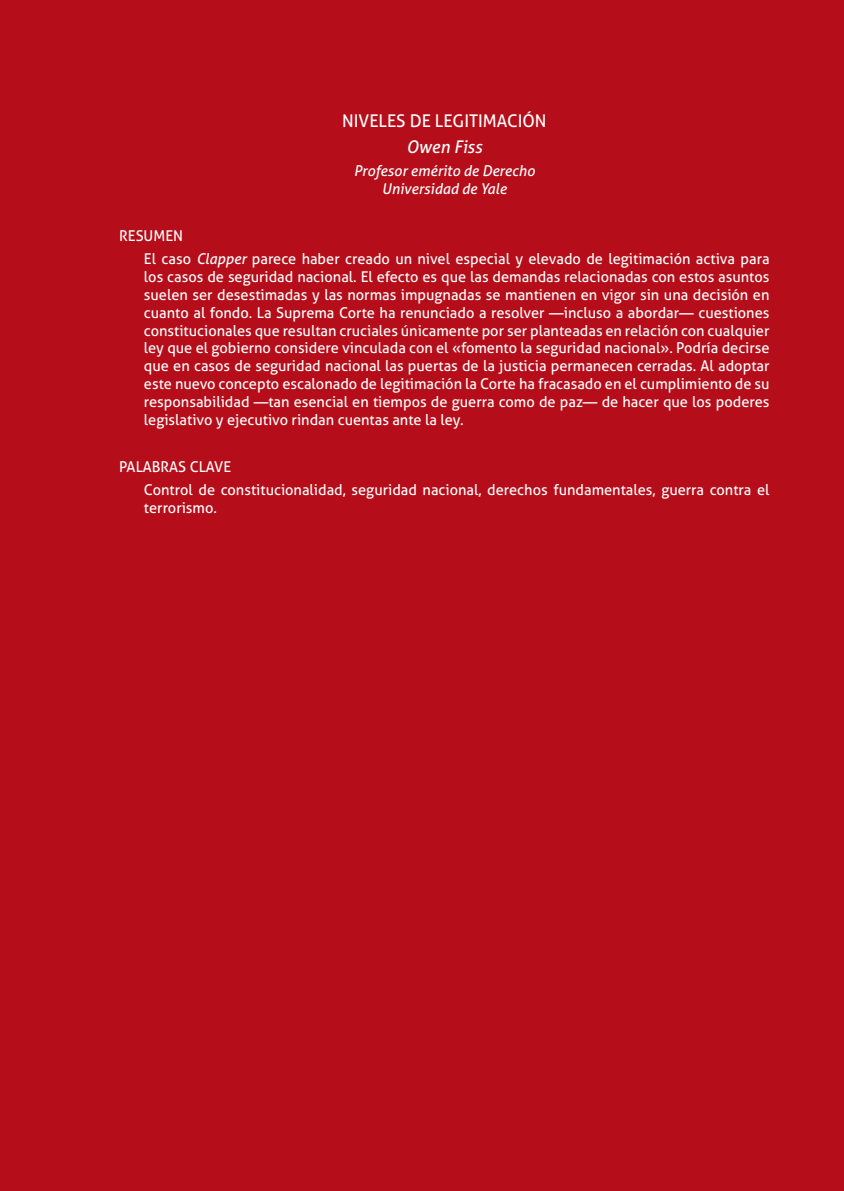
<style>
.page{position:relative;width:844px;height:1191px;background:#fff}
.page>*{position:absolute;margin:0;border:0;box-sizing:border-box;transform-origin:0 0}
.Resumen_título_españ{font:17.5px "Aller";color:#fff}
.Resumen_autor{font:italic 17.5px "Aller";color:#fff}
.Resumen_texto{font:14.88px/17.8px "Aller";color:#fff;text-align:justify}
.Resumen_cargo{font:italic 14.88px "Aller";color:#fff}
.Resumen_titular{font:14.88px "Aller";color:#fff}
.Resumen_cargo_con{font:italic 14.88px "Aller";color:#fff}
.s1{font-style:italic}
</style>
<div class="page">
<div style="left:0;top:0;width:843px;height:1191px;background:#b50e1a"></div>
<p class="Resumen_título_españ" style="left:342px;top:110px;width:206px">NIVELES DE LEGITIMACIÓN</p>
<p class="Resumen_autor" style="left:406px;top:136px;width:77px">Owen Fiss</p>
<p class="Resumen_cargo" style="left:353px;top:161px;width:183px">Profesor emérito de Derecho</p>
<p class="Resumen_cargo_con" style="left:381px;top:179px;width:127px">Universidad de Yale</p>
<p class="Resumen_titular" style="left:119px;top:227px;width:65px">RESUMEN</p>
<p class="Resumen_texto" style="left:144px;top:250px;width:627px">El caso <span class="s1">Clapper</span> parece haber creado un nivel especial y elevado de legitimación activa para los casos de seguridad nacional. El efecto es que las demandas relacionadas con estos asuntos suelen ser desestimadas y las normas impugnadas se mantienen en vigor sin una decisión en cuanto al fondo. La Suprema Corte ha renunciado a resolver —incluso a abordar— cuestiones constitucionales que resultan cruciales únicamente por ser planteadas en relación con cualquier ley que el gobierno considere vinculada con el «fomento la seguridad nacional». Podría decirse que en casos de seguridad nacional las puertas de la justicia permanecen cerradas. Al adoptar este nuevo concepto escalonado de legitimación la Corte ha fracasado en el cumplimiento de su responsabilidad —tan esencial en tiempos de guerra como de paz— de hacer que los poderes legislativo y ejecutivo rindan cuentas ante la ley.</p>
<p class="Resumen_titular" style="left:119px;top:458px;width:114px">PALABRAS CLAVE</p>
<p class="Resumen_texto" style="left:144px;top:481px;width:627px">Control de constitucionalidad, seguridad nacional, derechos fundamentales, guerra contra el terrorismo.</p>
</div>
